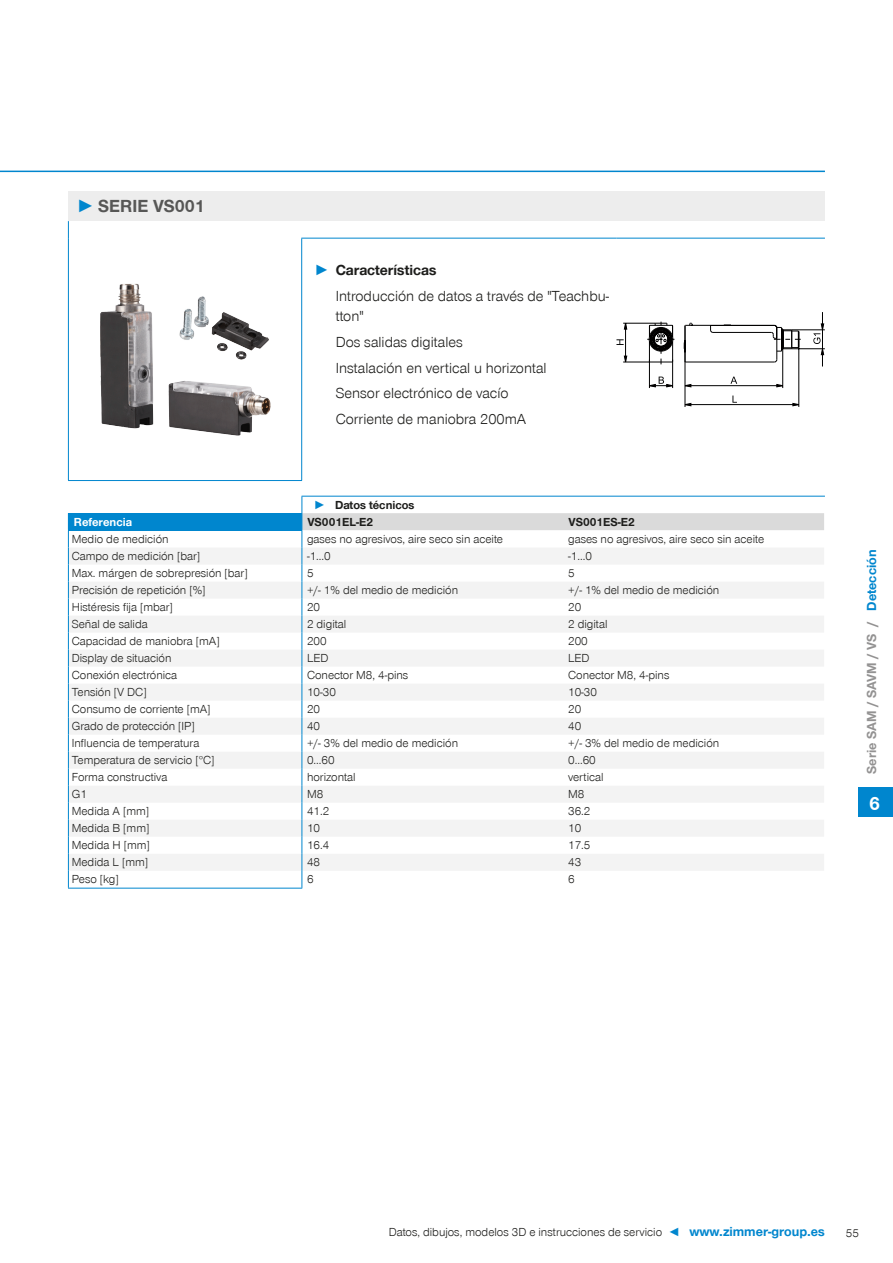
<style>
.page{position:relative;width:893px;height:1263px;background:#fff}
.page>*{position:absolute;margin:0;border:0;box-sizing:border-box;transform-origin:0 0}
.CB_AF_Registerzahl{font:700 19.5px "Zimmer Group Sans";color:#fff}
.t1{font:700 18px "Zimmer Group Sans Global";color:#575756}
.CB_AF_Prodvort_Body{font:300 15px/19.5px "Zimmer Group Sans Global";color:#1d1d1b}
.t2{font:700 15px "Zimmer Group Sans Global";color:#1d1d1b}
.CB_AF_Inhaltsverzeic{font:700 13.5px "Zimmer Group Sans Global";color:#939292}
.CB_AF_Seitenzahl_lin{font:300 12px "Zimmer Group Sans Global";color:#1d1d1b}
.CB_AF_Seitenzahl_rec{font:300 12px "Zimmer Group Sans Global";color:#1d1d1b}
.CB_AF_Tabellentext_B{font:700 12px "Zimmer Group Sans Global";color:#1d1d1b}
.CB_AF_Tabellentext_B-2{font:700 12px "Zimmer Group Sans Global";color:#fff}
.s1{font-family:"Zimmer Group Sans";color:#0086ce}
.s2{color:#0086ce}
.s3{font-weight:700;font-size:13.5px;color:#0086ce}
</style>
<div class="page">
<div style="left:68px;top:191px;width:757px;height:30px;background:#ededed"></div>
<hr style="left:68px;top:238px;width:1px;height:242px;background:#0086ce">
<hr style="left:301px;top:238px;width:1px;height:242px;background:#0086ce">
<hr style="left:68px;top:480px;width:234px;height:1px;background:#0086ce">
<hr style="left:301px;top:238px;width:315px;height:1px;background:#0086ce">
<hr style="left:616px;top:238px;width:209px;height:1px;background:#0086ce">
<svg style="left:68px;top:221px;width:1px;height:17px"></svg>
<img style="left:100px;top:283px;width:170px;height:152px">
<svg style="left:616px;top:312px;width:209px;height:95px"></svg>
<div style="left:68px;top:513px;width:234px;height:17px;background:#0086ce"></div>
<svg style="left:69px;top:548px;width:233px;height:323px;fill:#f5f5f5"></svg>
<hr style="left:68px;top:888px;width:234px;height:1px;background:#0086ce">
<hr style="left:68px;top:530px;width:234px;height:1px;background:#0086ce">
<svg style="left:68px;top:531px;width:1px;height:357px"></svg>
<hr style="left:302px;top:496px;width:523px;height:1px;background:#0086ce">
<svg style="left:302px;top:496px;width:522px;height:392px"></svg>
<hr style="left:0;top:171px;width:825px;height:1px;background:#0086ce">
<div style="left:859px;top:787px;width:34px;height:29px;background:#0086ce"></div>
<p class="t1" style="left:77px;top:195px;width:130px"><span class="s1">►</span> SERIE VS001</p>
<p class="t2" style="left:314px;top:261px;width:124px"><span class="s1">►</span> Características</p>
<p class="CB_AF_Prodvort_Body" style="left:336px;top:286px;width:275px">Introducción de datos a través de "Teachbu&shy;tton"</p>
<p class="CB_AF_Prodvort_Body" style="left:336px;top:332px;width:129px">Dos salidas digitales</p>
<p class="CB_AF_Prodvort_Body" style="left:336px;top:358px;width:212px">Instalación en vertical u horizontal</p>
<p class="CB_AF_Prodvort_Body" style="left:336px;top:383px;width:174px">Sensor electrónico de vacío</p>
<p class="CB_AF_Prodvort_Body" style="left:336px;top:409px;width:192px">Corriente de maniobra 200mA</p>
<p class="CB_AF_Tabellentext_B" style="left:314px;top:497px;width:102px"><span class="s2">►</span> Datos técnicos</p>
<p class="CB_AF_Tabellentext_B-2" style="left:74px;top:514px;width:60px">Referencia</p>
<p class="CB_AF_Tabellentext_B" style="left:307px;top:514px;width:67px">VS001EL-E2</p>
<p class="CB_AF_Tabellentext_B" style="left:568px;top:514px;width:68px">VS001ES-E2</p>
<p class="CB_AF_Seitenzahl_lin" style="left:72px;top:532px;width:98px">Medio de medición</p>
<p class="CB_AF_Seitenzahl_lin" style="left:307px;top:532px;width:198px">gases no agresivos, aire seco sin aceite</p>
<p class="CB_AF_Seitenzahl_lin" style="left:568px;top:532px;width:198px">gases no agresivos, aire seco sin aceite</p>
<p class="CB_AF_Seitenzahl_lin" style="left:72px;top:549px;width:130px">Campo de medición [bar]</p>
<p class="CB_AF_Seitenzahl_lin" style="left:307px;top:549px;width:25px">-1...0</p>
<p class="CB_AF_Seitenzahl_lin" style="left:568px;top:549px;width:25px">-1...0</p>
<p class="CB_AF_Seitenzahl_lin" style="left:72px;top:566px;width:177px">Max. márgen de sobrepresión [bar]</p>
<p class="CB_AF_Seitenzahl_lin" style="left:307px;top:566px;width:8px">5</p>
<p class="CB_AF_Seitenzahl_lin" style="left:568px;top:566px;width:8px">5</p>
<p class="CB_AF_Seitenzahl_lin" style="left:72px;top:583px;width:135px">Precisión de repetición [%]</p>
<p class="CB_AF_Seitenzahl_lin" style="left:307px;top:583px;width:153px">+/- 1% del medio de medición</p>
<p class="CB_AF_Seitenzahl_lin" style="left:568px;top:583px;width:153px">+/- 1% del medio de medición</p>
<p class="CB_AF_Seitenzahl_lin" style="left:72px;top:600px;width:103px">Histéresis fija [mbar]</p>
<p class="CB_AF_Seitenzahl_lin" style="left:307px;top:600px;width:15px">20</p>
<p class="CB_AF_Seitenzahl_lin" style="left:568px;top:600px;width:15px">20</p>
<p class="CB_AF_Seitenzahl_lin" style="left:72px;top:617px;width:77px">Señal de salida</p>
<p class="CB_AF_Seitenzahl_lin" style="left:307px;top:617px;width:41px">2 digital</p>
<p class="CB_AF_Seitenzahl_lin" style="left:568px;top:617px;width:41px">2 digital</p>
<p class="CB_AF_Seitenzahl_lin" style="left:72px;top:634px;width:149px">Capacidad de maniobra [mA]</p>
<p class="CB_AF_Seitenzahl_lin" style="left:307px;top:634px;width:21px">200</p>
<p class="CB_AF_Seitenzahl_lin" style="left:568px;top:634px;width:21px">200</p>
<p class="CB_AF_Seitenzahl_lin" style="left:72px;top:651px;width:101px">Display de situación</p>
<p class="CB_AF_Seitenzahl_lin" style="left:307px;top:651px;width:23px">LED</p>
<p class="CB_AF_Seitenzahl_lin" style="left:568px;top:651px;width:23px">LED</p>
<p class="CB_AF_Seitenzahl_lin" style="left:72px;top:668px;width:107px">Conexión electrónica</p>
<p class="CB_AF_Seitenzahl_lin" style="left:307px;top:668px;width:103px">Conector M8, 4-pins</p>
<p class="CB_AF_Seitenzahl_lin" style="left:568px;top:668px;width:103px">Conector M8, 4-pins</p>
<p class="CB_AF_Seitenzahl_lin" style="left:72px;top:685px;width:76px">Tensión [V DC]</p>
<p class="CB_AF_Seitenzahl_lin" style="left:307px;top:685px;width:30px">10-30</p>
<p class="CB_AF_Seitenzahl_lin" style="left:568px;top:685px;width:30px">10-30</p>
<p class="CB_AF_Seitenzahl_lin" style="left:72px;top:702px;width:140px">Consumo de corriente [mA]</p>
<p class="CB_AF_Seitenzahl_lin" style="left:307px;top:702px;width:15px">20</p>
<p class="CB_AF_Seitenzahl_lin" style="left:568px;top:702px;width:15px">20</p>
<p class="CB_AF_Seitenzahl_lin" style="left:72px;top:719px;width:125px">Grado de protección [IP]</p>
<p class="CB_AF_Seitenzahl_lin" style="left:307px;top:719px;width:15px">40</p>
<p class="CB_AF_Seitenzahl_lin" style="left:568px;top:719px;width:15px">40</p>
<p class="CB_AF_Seitenzahl_lin" style="left:72px;top:736px;width:129px">Influencia de temperatura</p>
<p class="CB_AF_Seitenzahl_lin" style="left:307px;top:736px;width:153px">+/- 3% del medio de medición</p>
<p class="CB_AF_Seitenzahl_lin" style="left:568px;top:736px;width:153px">+/- 3% del medio de medición</p>
<p class="CB_AF_Seitenzahl_lin" style="left:72px;top:753px;width:144px">Temperatura de servicio [°C]</p>
<p class="CB_AF_Seitenzahl_lin" style="left:307px;top:753px;width:29px">0...60</p>
<p class="CB_AF_Seitenzahl_lin" style="left:568px;top:753px;width:29px">0...60</p>
<p class="CB_AF_Seitenzahl_lin" style="left:72px;top:770px;width:97px">Forma constructiva</p>
<p class="CB_AF_Seitenzahl_lin" style="left:307px;top:770px;width:50px">horizontal</p>
<p class="CB_AF_Seitenzahl_lin" style="left:568px;top:770px;width:37px">vertical</p>
<p class="CB_AF_Seitenzahl_lin" style="left:72px;top:787px;width:17px">G1</p>
<p class="CB_AF_Seitenzahl_lin" style="left:307px;top:787px;width:18px">M8</p>
<p class="CB_AF_Seitenzahl_lin" style="left:568px;top:787px;width:18px">M8</p>
<p class="CB_AF_Seitenzahl_lin" style="left:72px;top:804px;width:79px">Medida A [mm]</p>
<p class="CB_AF_Seitenzahl_lin" style="left:307px;top:804px;width:24px">41.2</p>
<p class="CB_AF_Seitenzahl_lin" style="left:568px;top:804px;width:24px">36.2</p>
<p class="CB_AF_Seitenzahl_lin" style="left:72px;top:821px;width:79px">Medida B [mm]</p>
<p class="CB_AF_Seitenzahl_lin" style="left:307px;top:821px;width:15px">10</p>
<p class="CB_AF_Seitenzahl_lin" style="left:568px;top:821px;width:15px">10</p>
<p class="CB_AF_Seitenzahl_lin" style="left:72px;top:838px;width:80px">Medida H [mm]</p>
<p class="CB_AF_Seitenzahl_lin" style="left:307px;top:838px;width:24px">16.4</p>
<p class="CB_AF_Seitenzahl_lin" style="left:568px;top:838px;width:24px">17.5</p>
<p class="CB_AF_Seitenzahl_lin" style="left:72px;top:855px;width:78px">Medida L [mm]</p>
<p class="CB_AF_Seitenzahl_lin" style="left:307px;top:855px;width:15px">48</p>
<p class="CB_AF_Seitenzahl_lin" style="left:568px;top:855px;width:15px">43</p>
<p class="CB_AF_Seitenzahl_lin" style="left:72px;top:872px;width:48px">Peso [kg]</p>
<p class="CB_AF_Seitenzahl_lin" style="left:307px;top:872px;width:8px">6</p>
<p class="CB_AF_Seitenzahl_lin" style="left:568px;top:872px;width:8px">6</p>
<p class="CB_AF_Inhaltsverzeic" style="left:864px;top:774px;width:226px;rotate:-90deg">Serie SAM / SAVM / VS / <span class="s2">Detección</span></p>
<p class="CB_AF_Registerzahl" style="left:869px;top:790px;width:12px">6</p>
<p class="CB_AF_Seitenzahl_rec" style="left:389px;top:1225px;width:438px">Datos, dibujos, modelos 3D e instrucciones de servicio <span class="s2">◄</span> <span class="s3">www.zimmer-group.es</span></p>
<p class="CB_AF_Seitenzahl_rec" style="left:846px;top:1226px;width:15px">55</p>
</div>
